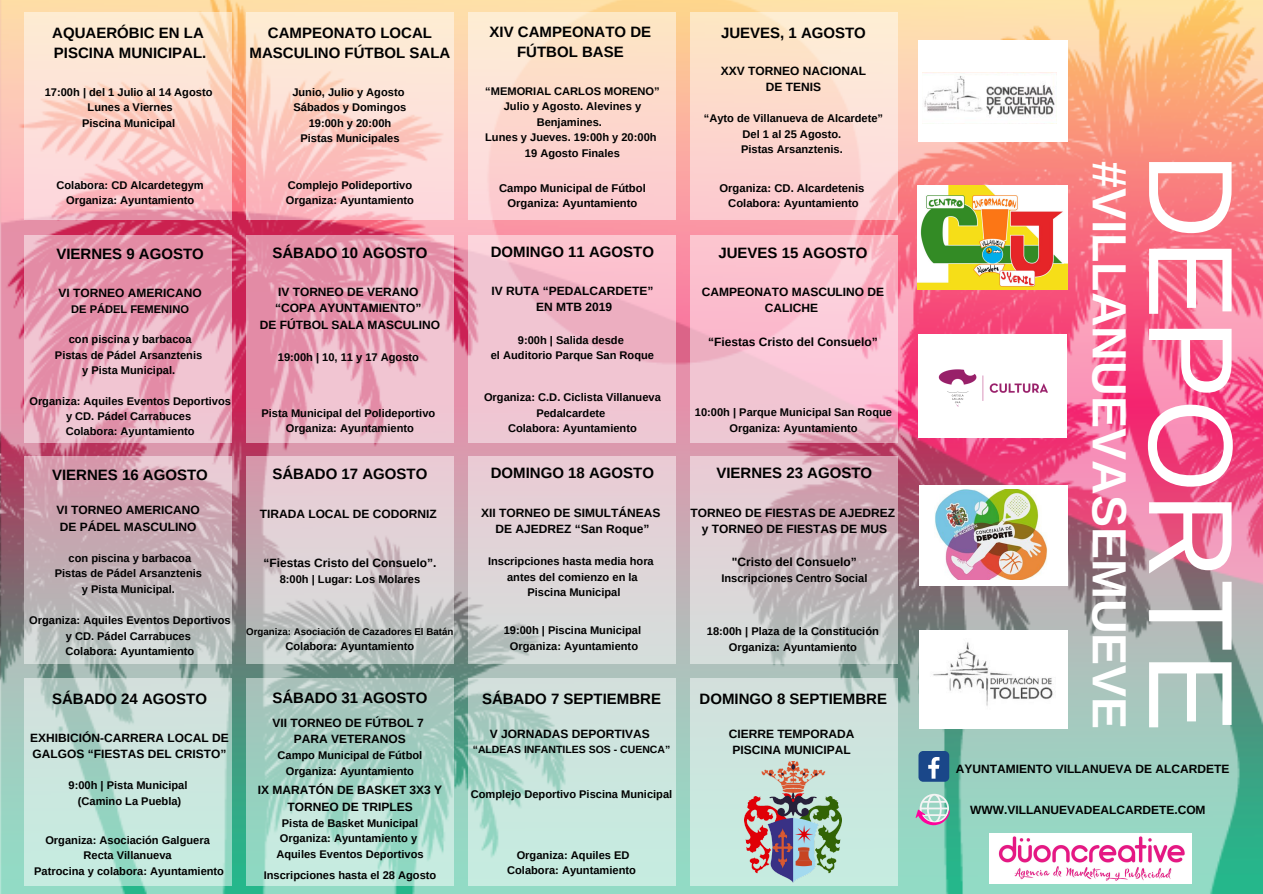
<style>
.page{position:relative;width:1263px;height:894px;background:#fff}
.page>*{position:absolute;margin:0;border:0;box-sizing:border-box;transform-origin:0 0}
.t1{font:120px "Arimo";color:#fff}
.t2{font:700 48px "Arimo";color:#fff}
.t3{font:700 15px/20.7px "Arimo";color:#000;text-align:center}
.t4{font:700 12px/16.5px "Arimo";color:#000;text-align:center}
.t5{font:700 11.25px/15.5px "Arimo";color:#000;text-align:center}
.t6{font:700 11.1px/15.5px "Arimo";color:#000;text-align:center}
.t7{font:700 10.5px "Arimo";color:#000}
.t8{font:700 9.75px "Arimo";color:#000}
</style>
<div class="page">
<img style="left:0;top:0;width:1263px;height:893px">
<svg style="left:25px;top:677px;width:207px;height:208px;background:#c3e1d8"></svg>
<svg style="left:25px;top:456px;width:207px;height:208px;background:#c7b2b9"></svg>
<svg style="left:25px;top:234px;width:207px;height:208px;background:#e8a3b8"></svg>
<svg style="left:25px;top:13px;width:207px;height:207px;background:#fbd3ca"></svg>
<svg style="left:246px;top:677px;width:208px;height:208px;background:#acd5c9"></svg>
<svg style="left:246px;top:456px;width:208px;height:208px;background:#d5c9cc"></svg>
<svg style="left:246px;top:234px;width:208px;height:208px;background:#e8a5ba"></svg>
<svg style="left:246px;top:13px;width:208px;height:207px;background:#fcd6cd"></svg>
<svg style="left:468px;top:677px;width:208px;height:208px;background:#c4e2d9"></svg>
<div style="left:468px;top:456px;width:208px;height:208px;background:#dfd4d7"></div>
<svg style="left:468px;top:234px;width:208px;height:208px;background:#f2bfcd"></svg>
<div style="left:468px;top:13px;width:208px;height:207px;background:linear-gradient(to bottom,#fdeacb,#fcc9d1)"></div>
<div style="left:690px;top:677px;width:207px;height:208px;background:#cde5de"></div>
<svg style="left:690px;top:456px;width:207px;height:208px;background:#cfc0c4"></svg>
<svg style="left:690px;top:234px;width:207px;height:208px;background:#f7c0cf"></svg>
<div style="left:690px;top:13px;width:207px;height:207px;background:linear-gradient(to bottom,#feeccd,#fcc9d0)"></div>
<img style="left:744px;top:761px;width:98px;height:120px">
<div style="left:918px;top:334px;width:148px;height:103px;background:#fff"></div>
<img style="left:938px;top:338px;width:153px;height:98px">
<img style="left:990px;top:833px;width:201px;height:50px">
<img style="left:919px;top:630px;width:149px;height:98px">
<img style="left:918px;top:185px;width:149px;height:105px">
<div style="left:919px;top:484px;width:148px;height:101px;background:#fff"></div>
<img style="left:935px;top:489px;width:113px;height:90px">
<div style="left:918px;top:41px;width:149px;height:101px;background:#fff"></div>
<img style="left:922px;top:72px;width:134px;height:52px">
<div style="left:919px;top:750px;width:30px;height:31px;background:#1a4789;border-radius:5px"></div>
<svg style="left:928px;top:757px;width:11px;height:21px"></svg>
<svg style="left:916px;top:793px;width:34px;height:32px"></svg>
<h3 class="t3" style="left:52px;top:22px;width:156px;text-align:left">AQUAERÓBIC EN LA<br>PISCINA MUNICIPAL.</h3>
<p class="t6" style="left:45px;top:84px;width:169px">17:00h | del 1 Julio al 14 Agosto<br>Lunes a Viernes<br>Piscina Municipal</p>
<p class="t6" style="left:57px;top:177px;width:149px">Colabora: CD Alcardetegym<br>Organiza: Ayuntamiento</p>
<h3 class="t3" style="left:56px;top:243px;width:149px">VIERNES 9 AGOSTO</h3>
<p class="t4" style="left:59px;top:284px;width:145px">VI TORNEO AMERICANO</p>
<p class="t6" style="left:71px;top:301px;width:119px">DE PÁDEL FEMENINO</p>
<p class="t6" style="left:55px;top:332px;width:149px">con piscina y barbacoa<br>Pistas de Pádel Arsanztenis y Pista Municipal.</p>
<p class="t6" style="left:29px;top:393px;width:203px">Organiza: Aquiles Eventos Deportivos y CD. Pádel Carrabuces<br>Colabora: Ayuntamiento</p>
<h3 class="t3" style="left:52px;top:464px;width:157px">VIERNES 16 AGOSTO</h3>
<p class="t4" style="left:57px;top:501px;width:145px;text-align:left">VI TORNEO AMERICANO<br>DE PÁDEL MASCULINO</p>
<p class="t6" style="left:55px;top:550px;width:149px">con piscina y barbacoa<br>Pistas de Pádel Arsanztenis y Pista Municipal.</p>
<p class="t6" style="left:29px;top:612px;width:203px">Organiza: Aquiles Eventos Deportivos y CD. Pádel Carrabuces<br>Colabora: Ayuntamiento</p>
<h3 class="t3" style="left:52px;top:687px;width:156px">SÁBADO 24 AGOSTO</h3>
<p class="t4" style="left:30px;top:729px;width:200px;text-align:left">EXHIBICIÓN-CARRERA LOCAL DE<br>GALGOS “FIESTAS DEL CRISTO”</p>
<p class="t6" style="left:69px;top:777px;width:120px">9:00h | Pista Municipal (Camino La Puebla)</p>
<p class="t6" style="left:34px;top:831px;width:191px">Organiza: Asociación Galguera<br>Recta Villanueva<br>Patrocina y colabora: Ayuntamiento</p>
<h3 class="t3" style="left:250px;top:22px;width:202px">CAMPEONATO LOCAL<br>MASCULINO FÚTBOL SALA</h3>
<p class="t6" style="left:292px;top:84px;width:116px">Junio, Julio y Agosto<br>Sábados y Domingos<br>19:00h y 20:00h<br>Pistas Municipales</p>
<p class="t6" style="left:286px;top:177px;width:130px;text-align:left">Complejo Polideportivo<br>Organiza: Ayuntamiento</p>
<h3 class="t3" style="left:273px;top:242px;width:156px">SÁBADO 10 AGOSTO</h3>
<p class="t4" style="left:260px;top:283px;width:182px">IV TORNEO DE VERANO “COPA AYUNTAMIENTO”<br>DE FÚTBOL SALA MASCULINO</p>
<p class="t6" style="left:278px;top:349px;width:143px">19:00h | 10, 11 y 17 Agosto</p>
<h3 class="t3" style="left:490px;top:21px;width:163px">XIV CAMPEONATO DE<br>FÚTBOL BASE</h3>
<p class="t6" style="left:485px;top:83px;width:176px">“MEMORIAL CARLOS MORENO”<br>Julio y Agosto. Alevines y<br>Benjamines.<br>Lunes y Jueves. 19:00h y 20:00h<br>19 Agosto Finales</p>
<p class="t5" style="left:499px;top:180px;width:148px">Campo Municipal de Fútbol<br>Organiza: Ayuntamiento</p>
<h3 class="t3" style="left:491px;top:241px;width:165px">DOMINGO 11 AGOSTO</h3>
<p class="t4" style="left:492px;top:282px;width:163px">IV RUTA “PEDALCARDETE”<br>EN MTB 2019</p>
<p class="t6" style="left:491px;top:332px;width:165px">9:00h | Salida desde<br>el Auditorio Parque San Roque</p>
<h3 class="t3" style="left:721px;top:22px;width:146px">JUEVES, 1 AGOSTO</h3>
<p class="t4" style="left:721px;top:62px;width:147px">XXV TORNEO NACIONAL<br>DE TENIS</p>
<p class="t6" style="left:704px;top:111px;width:181px">“Ayto de Villanueva de Alcardete”<br>Del 1 al 25 Agosto.<br>Pistas Arsanztenis.</p>
<p class="t5" style="left:719px;top:180px;width:146px">Organiza: CD. Alcardetenis<br>Colabora: Ayuntamiento</p>
<h3 class="t3" style="left:718px;top:242px;width:151px">JUEVES 15 AGOSTO</h3>
<p class="t4" style="left:702px;top:283px;width:184px">CAMPEONATO MASCULINO DE<br>CALICHE</p>
<p class="t4" style="left:708px;top:333px;width:171px">“Fiestas Cristo del Consuelo”</p>
<p class="t6" style="left:484px;top:389px;width:178px">Organiza: C.D. Ciclista Villanueva<br>Pedalcardete<br>Colabora: Ayuntamiento</p>
<p class="t6" style="left:261px;top:405px;width:175px">Pista Municipal del Polideportivo<br>Organiza: Ayuntamiento</p>
<p class="t6" style="left:695px;top:404px;width:199px">10:00h | Parque Municipal San Roque<br>Organiza: Ayuntamiento</p>
<h3 class="t3" style="left:273px;top:463px;width:156px">SÁBADO 17 AGOSTO</h3>
<p class="t4" style="left:260px;top:505px;width:179px">TIRADA LOCAL DE CODORNIZ</p>
<p class="t4" style="left:263px;top:554px;width:175px">“Fiestas Cristo del Consuelo”.</p>
<p class="t6" style="left:280px;top:571px;width:142px">8:00h | Lugar: Los Molares</p>
<p class="t8" style="left:246px;top:625px;width:209px">Organiza: Asociación de Cazadores El Batán</p>
<p class="t6" style="left:286px;top:637px;width:130px">Colabora: Ayuntamiento</p>
<h3 class="t3" style="left:272px;top:686px;width:156px">SÁBADO 31 AGOSTO</h3>
<p class="t4" style="left:273px;top:714px;width:153px">VII TORNEO DE FÚTBOL 7<br>PARA VETERANOS</p>
<p class="t6" style="left:278px;top:747px;width:146px">Campo Municipal de Fútbol<br>Organiza: Ayuntamiento</p>
<p class="t4" style="left:258px;top:781px;width:186px">IX MARATÓN DE BASKET 3X3 Y<br>TORNEO DE TRIPLES</p>
<p class="t6" style="left:276px;top:814px;width:149px">Pista de Basket Municipal<br>Organiza: Ayuntamiento y<br>Aquiles Eventos Deportivos</p>
<p class="t6" style="left:264px;top:867px;width:174px">Inscripciones hasta el 28 Agosto</p>
<h3 class="t3" style="left:491px;top:462px;width:165px">DOMINGO 18 AGOSTO</h3>
<p class="t4" style="left:481px;top:504px;width:181px">XII TORNEO DE SIMULTÁNEAS<br>DE AJEDREZ “San Roque”</p>
<p class="t6" style="left:488px;top:553px;width:167px">Inscripciones hasta media hora antes del comienzo en la<br>Piscina Municipal</p>
<h3 class="t3" style="left:716px;top:462px;width:157px">VIERNES 23 AGOSTO</h3>
<p class="t4" style="left:690px;top:504px;width:206px">TORNEO DE FIESTAS DE AJEDREZ y TORNEO DE FIESTAS DE MUS</p>
<p class="t4" style="left:732px;top:553px;width:126px">"Cristo del Consuelo”</p>
<p class="t6" style="left:721px;top:570px;width:148px">Inscripciones Centro Social</p>
<p class="t6" style="left:504px;top:622px;width:139px">19:00h | Piscina Municipal<br>Organiza: Ayuntamiento</p>
<p class="t6" style="left:707px;top:623px;width:173px">18:00h | Plaza de la Constitución<br>Organiza: Ayuntamiento</p>
<h3 class="t3" style="left:482px;top:687px;width:181px">SÁBADO 7 SEPTIEMBRE</h3>
<p class="t4" style="left:490px;top:725px;width:161px">V JORNADAS DEPORTIVAS</p>
<p class="t7" style="left:473px;top:742px;width:199px">“ALDEAS INFANTILES SOS - CUENCA”</p>
<p class="t6" style="left:471px;top:786px;width:203px">Complejo Deportivo Piscina Municipal</p>
<p class="t6" style="left:507px;top:847px;width:130px">Organiza: Aquiles ED<br>Colabora: Ayuntamiento</p>
<h3 class="t3" style="left:700px;top:687px;width:189px">DOMINGO 8 SEPTIEMBRE</h3>
<p class="t4" style="left:729px;top:725px;width:127px">CIERRE TEMPORADA<br>PISCINA MUNICIPAL</p>
<h2 class="t2" style="left:1136px;top:161px;width:569px;rotate:90deg">#VILLANUEVASEMUEVE</h2>
<h1 class="t1" style="left:1258px;top:152px;width:581px;rotate:90deg">DEPORTE</h1>
<p class="t4" style="left:956px;top:760px;width:275px">AYUNTAMIENTO VILLANUEVA DE ALCARDETE</p>
<p class="t4" style="left:970px;top:800px;width:237px">WWW.VILLANUEVADEALCARDETE.COM</p>
</div>
